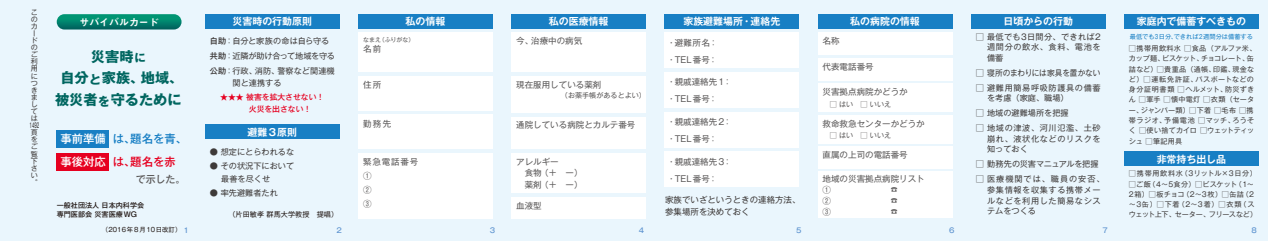
<style>
.page{position:relative;width:1268px;height:241px;background:#fff}
.page>*{position:absolute;margin:0;border:0;box-sizing:border-box;transform-origin:0 0}
.t1{font:700 14.2px/22px "Gothic MB101 Pro";color:#006660;text-align:center}
.t2{font:500 11.3px/23.4px "Gothic MB101 Pro";color:#fff}
.t3{font:700 9.9px "Gothic MB101 Pro De";color:#fff}
.t4{font:9.9px "Midashi Go Pro MB31";color:#fff}
.t5{font:500 9.9px "Gothic MB101 Pro";color:#595757}
.t6{font:8.5px/14.2px "Gothic MB101 Pro";color:#595757}
.t7{font:8.5px/12.1px "Gothic MB101 Pro";letter-spacing:.005em;color:#3e3a39}
.t8{font:8.5px/17px "Gothic MB101 Pro";letter-spacing:.04em;color:#595757}
.t9{font:8.1px/10.6px "Gothic MB101 Pro";letter-spacing:.005em;color:#3e3a39}
.t10{font:8.1px/10.6px "Gothic MB101 Pro";letter-spacing:.075em;color:#3e3a39}
.t11{font:8.1px "Gothic MB101 Pro";letter-spacing:-.015em;color:#3e3a39}
.t12{font:8.1px "Gothic MB101 Pro";letter-spacing:-.02em;color:#3e3a39}
.t13{font:500 7.8px/12px "Gothic MB101 Pro";color:#e60020;text-align:center}
.t14{font:7.1px/7.1px "Gothic MB101 Pro";letter-spacing:.025em;color:#3e3a39}
.t15{font:7.1px/10.3px "Gothic MB101 Pro";letter-spacing:-.005em;color:#3e3a39}
.t16{font:7.1px "Gothic MB101 Pro";color:#595757}
.t17{font:500 7.1px/9.9px "Gothic MB101 Pro";color:#221815}
.t18{font:7.1px "Gothic MB101 Pro";letter-spacing:.08em;color:#3e3a39}
.t19{font:7.1px "Gothic MB101 Pro";letter-spacing:.01em;color:#221815}
.t20{font:500 7.1px "Gothic MB101 Pro";color:#6095d0}
.t21{font:500 7.1px "Gothic MB101 Pro";color:#3e3a39;scale:.45 1}
.t22{font:6.4px "Gothic MB101 Pro";letter-spacing:.01em;color:#221815}
.t23{font:6.2px "Gothic MB101 Pro";color:#187fc4}
.t24{font:6px "Gothic MB101 Pro";color:#595757}
.s1{font-size:11.3px}
.s2{font-size:12px}
.s3{color:#187fc4}
.s4{color:#e60020}
.s5{font-weight:500}
</style>
<div class="page">
<div style="left:0;top:0;width:655px;height:241px;background:#eaf6fd"></div>
<div style="left:205px;top:14px;width:134px;height:14px;background:#187fc4"></div>
<div style="left:205px;top:125px;width:134px;height:14px;background:#187fc4"></div>
<div style="left:511px;top:14px;width:135px;height:14px;background:#187fc4"></div>
<svg style="left:358px;top:28px;width:135px;height:191px"></svg>
<div style="left:358px;top:14px;width:135px;height:14px;background:#187fc4"></div>
<div style="left:57px;top:130px;width:52px;height:17px;background:#187fc4"></div>
<div style="left:57px;top:153px;width:52px;height:17px;background:#e60020"></div>
<div style="left:511px;top:33px;width:135px;height:39px;background:#fff"></div>
<div style="left:358px;top:33px;width:135px;height:39px;background:#fff"></div>
<div style="left:358px;top:77px;width:135px;height:34px;background:#fff"></div>
<div style="left:511px;top:153px;width:135px;height:40px;background:#fff"></div>
<div style="left:511px;top:197px;width:135px;height:21px;background:#fff"></div>
<div style="left:511px;top:77px;width:135px;height:36px;background:#fff"></div>
<div style="left:511px;top:118px;width:135px;height:31px;background:#fff"></div>
<div style="left:358px;top:115px;width:135px;height:34px;background:#fff"></div>
<div style="left:358px;top:153px;width:135px;height:65px;background:#fff"></div>
<svg style="left:57px;top:14px;width:124px;height:16px"></svg>
<div style="left:655px;top:0;width:612px;height:241px;background:#eaf6fd"></div>
<div style="left:664px;top:14px;width:135px;height:14px;background:#187fc4"></div>
<div style="left:817px;top:14px;width:135px;height:14px;background:#187fc4"></div>
<div style="left:970px;top:14px;width:135px;height:14px;background:#187fc4"></div>
<div style="left:1123px;top:14px;width:135px;height:14px;background:#187fc4"></div>
<div style="left:1123px;top:152px;width:135px;height:14px;background:#187fc4"></div>
<div style="left:664px;top:33px;width:135px;height:35px;background:#fff"></div>
<div style="left:664px;top:72px;width:135px;height:36px;background:#fff"></div>
<div style="left:664px;top:112px;width:135px;height:35px;background:#fff"></div>
<div style="left:664px;top:152px;width:135px;height:35px;background:#fff"></div>
<div style="left:817px;top:33px;width:135px;height:22px;background:#fff"></div>
<div style="left:817px;top:84px;width:135px;height:28px;background:#fff"></div>
<div style="left:817px;top:115px;width:135px;height:28px;background:#fff"></div>
<div style="left:817px;top:171px;width:135px;height:47px;background:#fff"></div>
<div style="left:817px;top:146px;width:135px;height:23px;background:#fff"></div>
<div style="left:817px;top:58px;width:135px;height:23px;background:#fff"></div>
<p class="t14" style="left:31px;top:8px;width:9px">このカードのご利用につきましては</p>
<p class="t21" style="left:30px;top:120px;width:23px">1492</p>
<p class="t14" style="left:31px;top:128px;width:9px;text-align:justify">頁をご覧下さい。</p>
<h3 class="t4" style="left:79px;top:14px;width:81px">サバイバルカード</h3>
<h1 class="t1" style="left:55px;top:43px;width:130px">災害時<span class="s1">に<br></span>自分<span class="s2">と</span>家族、地域、被災者<span class="s2">を</span>守るために</h1>
<h2 class="t2" style="left:60px;top:125px;width:128px">事前準備 <span class="s3">は、題名を青、</span>事後対応 <span class="s4">は、題名を赤</span></h2>
<h3 class="t5" style="left:136px;top:171px;width:51px">で示した。</h3>
<p class="t17" style="left:57px;top:199px;width:89px">一般社団法人 日本内科学会専門医部会 災害医療WG</p>
<h3 class="t3" style="left:232px;top:13px;width:81px">災害時の行動原則</h3>
<h3 class="t3" style="left:405px;top:13px;width:41px">私の情報</h3>
<h3 class="t3" style="left:549px;top:13px;width:61px">私の医療情報</h3>
<p class="t9" style="left:210px;top:32px;width:127px;line-height:14.9px"><span class="s5">自助</span>：自分と家族の命は自ら守る<span class="s5">共助</span>：近隣が助け合って地域を守る<span class="s5">公助</span>：行政、消防、警察など関連機</p>
<p class="t9" style="left:232px;top:76px;width:50px">関と連携する</p>
<p class="t13" style="left:220px;top:90px;width:105px">★★★ 被害を拡大させない！　　火災を出さない！</p>
<p class="t9" style="left:210px;top:145px;width:86px">● 想定にとらわれるな</p>
<p class="t9" style="left:221px;top:159px;width:74px;line-height:12px;text-indent:-11px">● その状況下において最善を尽くせ</p>
<p class="t9" style="left:210px;top:187px;width:69px">● 率先避難者たれ</p>
<p class="t19" style="left:228px;top:208px;width:111px">（片田敏孝 群馬大学教授　提唱）</p>
<h3 class="t3" style="left:247px;top:124px;width:51px">避難３原則</h3>
<p class="t24" style="left:363px;top:35px;width:53px">なまえ（ふりがな）</p>
<p class="t6" style="left:363px;top:40px;width:20px">名前</p>
<p class="t6" style="left:363px;top:77px;width:20px">住所</p>
<p class="t6" style="left:363px;top:115px;width:30px">勤務先</p>
<p class="t6" style="left:363px;top:153px;width:57px">緊急電話番号<br>①<br>②<br>③</p>
<p class="t6" style="left:516px;top:33px;width:67px">今、治療中の病気</p>
<p class="t6" style="left:516px;top:77px;width:87px">現在服用している薬剤</p>
<p class="t6" style="left:516px;top:116px;width:121px">通院している病院とカルテ番号</p>
<p class="t16" style="left:561px;top:90px;width:87px">（お薬手帳があるとよい）</p>
<p class="t6" style="left:516px;top:155px;width:68px;line-height:11.3px">アレルギー<br>　食物　（＋　ー）　薬剤　（＋　ー）</p>
<p class="t6" style="left:516px;top:197px;width:27px">血液型</p>
<p class="t22" style="left:102px;top:225px;width:81px">（2016年8月10日改訂）</p>
<p class="t20" style="left:183px;top:225px;width:7px">1</p>
<p class="t20" style="left:336px;top:225px;width:7px">2</p>
<p class="t20" style="left:489px;top:225px;width:7px">3</p>
<p class="t20" style="left:638px;top:225px;width:7px">4</p>
<h3 class="t3" style="left:683px;top:13px;width:98px">家族避難場所・連絡先</h3>
<h3 class="t3" style="left:850px;top:13px;width:71px">私の病院の情報</h3>
<h3 class="t3" style="left:1003px;top:13px;width:71px">日頃からの行動</h3>
<h3 class="t3" style="left:1136px;top:13px;width:111px">家庭内で備蓄すべきもの</h3>
<p class="t8" style="left:667px;top:33px;width:52px">・避難所名：・TEL番号：</p>
<p class="t6" style="left:667px;top:73px;width:66px;line-height:17px">・親戚連絡先1：・TEL番号：</p>
<p class="t6" style="left:667px;top:112px;width:66px;line-height:17px">・親戚連絡先2：・TEL番号：　　</p>
<p class="t6" style="left:667px;top:152px;width:66px;line-height:17px">・親戚連絡先3：・TEL番号：</p>
<p class="t7" style="left:665px;top:193px;width:137px">家族でいざというときの連絡方法、参集場所を決めておく</p>
<p class="t6" style="left:822px;top:33px;width:19px">名称</p>
<p class="t9" style="left:986px;top:30px;width:115px;text-align:justify;text-indent:-11px">□ 最低でも3日間分、できれば2週間分の飲水、食料、電池を備蓄</p>
<p class="t11" style="left:975px;top:66px;width:126px">□ 寝所のまわりには家具を置かない</p>
<p class="t10" style="left:986px;top:81px;width:115px;text-indent:-11px">□ 避難用簡易呼吸防護具の備蓄を考慮（家庭、職場）</p>
<p class="t9" style="left:975px;top:107px;width:94px">□ 地域の避難場所を把握</p>
<p class="t9" style="left:986px;top:122px;width:115px;text-align:justify;text-indent:-11px">□ 地域の津波、河川氾濫、土砂崩れ、液状化などのリスクを知っておく</p>
<p class="t12" style="left:975px;top:158px;width:124px">□ 勤務先の災害マニュアルを把握</p>
<p class="t10" style="left:986px;top:173px;width:119px;text-indent:-11px">□ 医療機関では、職員の安否、参集情報を収集する携帯メールなどを利用した簡易なシステムをつくる</p>
<p class="t6" style="left:822px;top:58px;width:53px">代表電話番号</p>
<p class="t6" style="left:822px;top:84px;width:87px">災害拠点病院かどうか</p>
<p class="t16" style="left:822px;top:98px;width:70px">　□ はい　□ いいえ</p>
<p class="t6" style="left:822px;top:115px;width:104px">救命救急センターかどうか</p>
<p class="t16" style="left:822px;top:129px;width:70px">　□ はい　□ いいえ</p>
<p class="t6" style="left:822px;top:146px;width:87px">直属の上司の電話番号</p>
<p class="t6" style="left:822px;top:170px;width:104px">地域の災害拠点病院リスト</p>
<p class="t23" style="left:1129px;top:32px;width:125px">最低でも3日分、できれば2週間分は備蓄する</p>
<p class="t14" style="left:1128px;top:42px;width:129px;line-height:10.3px">□携帯用飲料水 □食品（アルファ米、カップ麺、ビスケット、チョコレート、缶詰など）□貴重品（通帳、印鑑、現金など）□運転免許証、パスポートなどの身分証明書類 □ヘルメット、防災ずきん □軍手 □懐中電灯 □衣類（セーター、ジャンパー類）□下着 □毛布 □携帯ラジオ、予備電池 □マッチ、ろうそく □使い捨てカイロ □ウェットティッシュ □筆記用具</p>
<p class="t18" style="left:1128px;top:168px;width:129px">□携帯用飲料水（3リットル×3日分）</p>
<p class="t15" style="left:1128px;top:178px;width:130px">□ご飯（4～5食分）□ビスケット（1～<br>2箱）□板チョコ（2～3枚）□缶詰（2～3缶）□下着（2～3着）□衣類（スウェット上下、セーター、フリースなど）</p>
<h3 class="t3" style="left:1156px;top:151px;width:71px">非常持ち出し品</h3>
<p class="t20" style="left:795px;top:225px;width:7px">5</p>
<p class="t20" style="left:949px;top:225px;width:7px">6</p>
<p class="t20" style="left:1102px;top:225px;width:7px">7</p>
<p class="t20" style="left:1251px;top:225px;width:7px">8</p>
</div>
